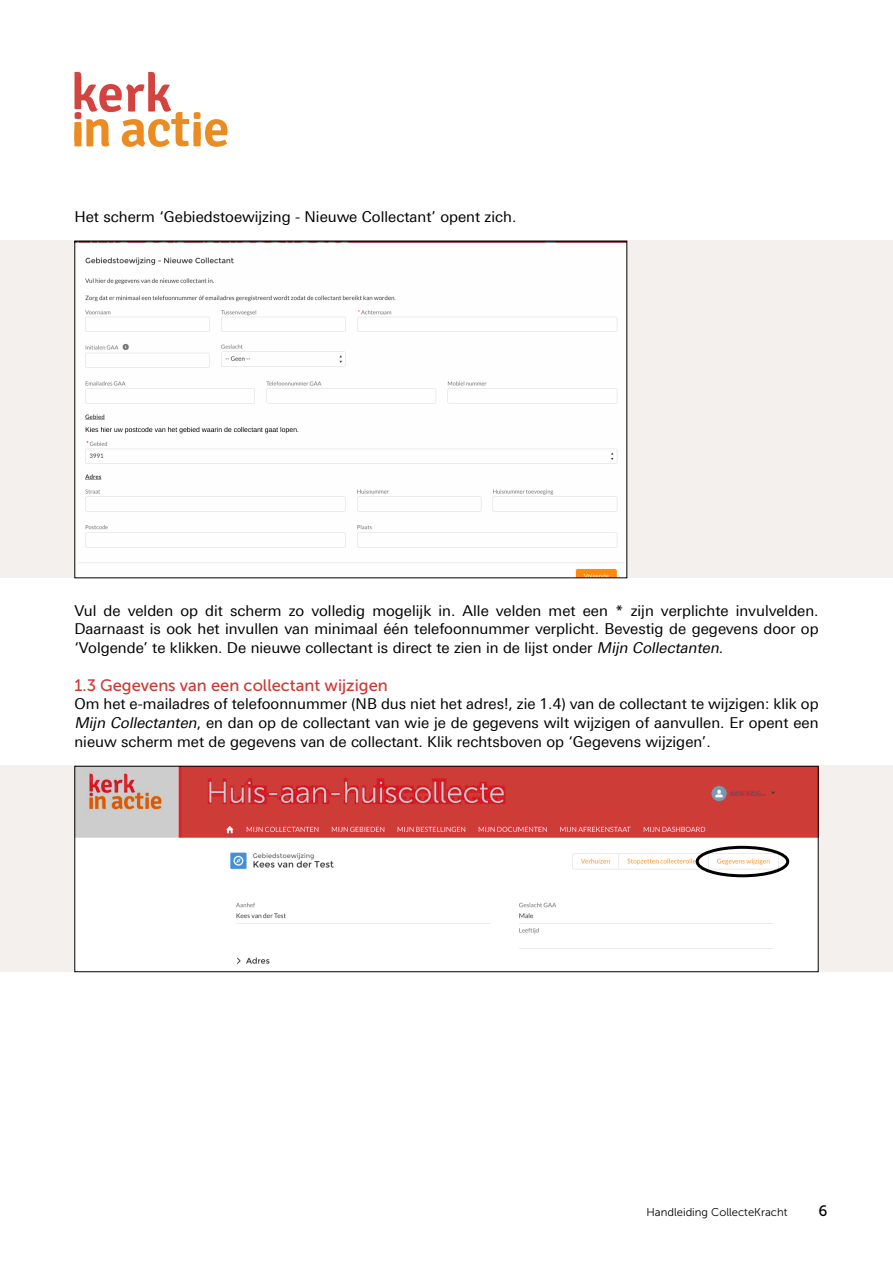
<style>
.page{position:relative;width:893px;height:1263px;background:#fff}
.page>*{position:absolute;margin:0;border:0;box-sizing:border-box;transform-origin:0 0}
.t1{font:16.5px "Museo Sans 500";color:#d03631}
.t2{font:15px/18.8px "Linotype Univers 430";color:#000;text-align:justify}
.t3{font:15px "Museo Sans 500";color:#000}
.t4{font:11.25px "Museo Sans 300";color:#000}
.s1{font-style:italic}
</style>
<div class="page">
<div style="left:0;top:766px;width:893px;height:206px;background:#f4f0ee"></div>
<div style="left:0;top:241px;width:893px;height:337px;background:#f4f0ee"></div>
<svg style="left:74px;top:72px;width:153px;height:75px"></svg>
<div style="left:76px;top:243px;width:549px;height:333px;background:#fefefe"></div>
<img style="left:76px;top:768px;width:741px;height:202px">
<div style="left:74px;top:766px;width:745px;height:206px;border:1px solid #000"></div>
<div style="left:696px;top:846px;width:93px;height:31px;border:3px solid #000;border-radius:50%"></div>
<p class="t2" style="left:74px;top:207px;width:443px">Het scherm ‘Gebiedstoewijzing - Nieuwe Collectant’ opent zich.</p>
<p class="t2" style="left:74px;top:601px;width:746px">Vul de velden op dit scherm zo volledig mogelijk in. Alle velden met een * zijn verplichte invulvelden.<br>Daarnaast is ook het invullen van minimaal één telefoonnummer verplicht. Bevestig de gegevens door op ‘Volgende’ te klikken. De nieuwe collectant is direct te zien in de lijst onder <span class="s1">Mijn Collectanten</span>.</p>
<p class="t1" style="left:74px;top:676px;width:315px">1.3 Gegevens van een collectant wijzigen</p>
<p class="t2" style="left:74px;top:695px;width:746px">Om het e-mailadres of telefoonnummer (NB dus niet het adres!, zie 1.4) van de collectant te wijzigen: klik op <span class="s1">Mijn Collectanten</span>, en dan op de collectant van wie je de gegevens wilt wijzigen of aanvullen. Er opent een nieuw scherm met de gegevens van de collectant. Klik rechtsboven op ‘Gegevens wijzigen’.</p>
<p class="t4" style="left:646px;top:1206px;width:143px">Handleiding CollecteKracht</p>
<p class="t3" style="left:819px;top:1202px;width:10px">6</p>
</div>
